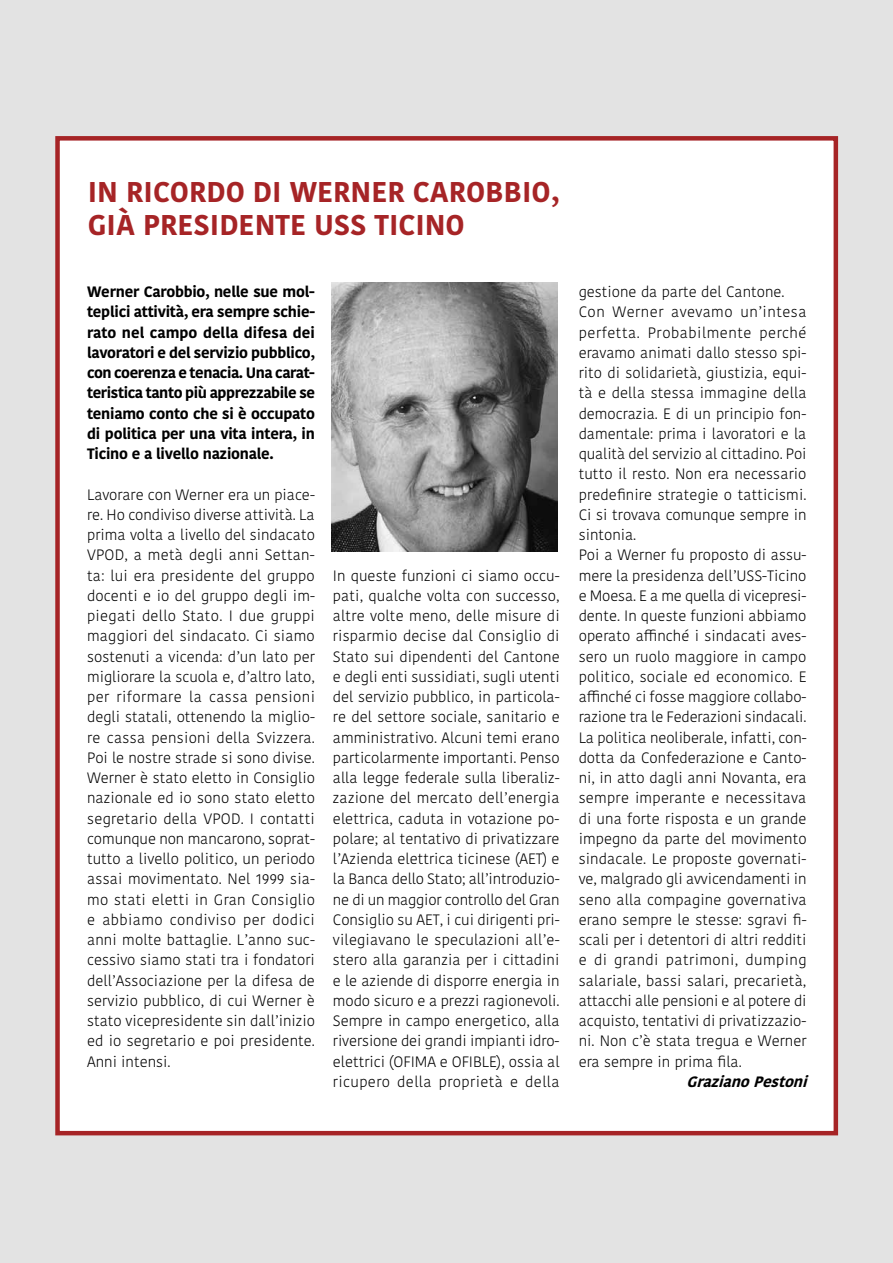
<style>
.page{position:relative;width:893px;height:1263px;background:#e3e3e3}
.page>*{position:absolute;margin:0;border:0;box-sizing:border-box;transform-origin:0 0}
.t1{font:700 28.5px/33px "Kohinoor Bangla";color:#a62426}
.t2{font:300 15px/20.2px "Kohinoor Bangla";color:#000;text-align:justify}
.t3{font:700 15px/20.2px "Kohinoor Bangla";letter-spacing:-.015em;color:#000;text-align:justify}
.t4{font:italic 700 15px "Kohinoor Bangla";color:#000}
</style>
<div class="page">
<div style="left:55px;top:136px;width:783px;height:999px;background:#fff;border:4px solid #a62426"></div>
<img style="left:332px;top:282px;width:225px;height:269px">
<h1 class="t1" style="left:88px;top:174px;width:472px">IN RICORDO DI WERNER CAROBBIO,<br>GIÀ PRESIDENTE USS TICINO</h1>
<p class="t3" style="left:87px;top:281px;width:229px">Werner Carobbio, nelle sue mol&shy;teplici attività, era sempre schie&shy;rato nel campo della difesa dei lavoratori e del servizio pubblico, con coerenza e tenacia. Una carat&shy;teristica tanto più apprezzabile se teniamo conto che si è occupato di politica per una vita intera, in Ticino e a livello nazionale.</p>
<p class="t2" style="left:87px;top:484px;width:229px">Lavorare con Werner era un piace&shy;re. Ho condiviso diverse attività. La prima volta a livello del sindacato VPOD, a metà degli anni Settan&shy;ta: lui era presidente del gruppo docenti e io del gruppo degli im&shy;piegati dello Stato. I due gruppi maggiori del sindacato. Ci siamo sostenuti a vicenda: d’un lato per migliorare la scuola e, d’altro lato, per riformare la cassa pensioni degli statali, ottenendo la miglio&shy;re cassa pensioni della Svizzera.<br>Poi le nostre strade si sono divise.<br>Werner è stato eletto in Consiglio nazionale ed io sono stato eletto segretario della VPOD. I contatti comunque non mancarono, soprat&shy;tutto a livello politico, un periodo assai movimentato. Nel 1999 sia&shy;mo stati eletti in Gran Consiglio e abbiamo condiviso per dodici anni molte battaglie. L’anno suc&shy;cessivo siamo stati tra i fondatori dell’Associazione per la difesa de servizio pubblico, di cui Werner è stato vicepresidente sin dall’inizio ed io segretario e poi presidente.<br>Anni intensi.</p>
<p class="t2" style="left:333px;top:565px;width:228px">In queste funzioni ci siamo occu&shy;pati, qualche volta con successo, altre volte meno, delle misure di risparmio decise dal Consiglio di Stato sui dipendenti del Cantone e degli enti sussidiati, sugli utenti del servizio pubblico, in particola&shy;re del settore sociale, sanitario e amministrativo. Alcuni temi erano particolarmente importanti. Penso alla legge federale sulla liberaliz&shy;zazione del mercato dell’energia elettrica, caduta in votazione po&shy;polare; al tentativo di privatizzare l’Azienda elettrica ticinese (AET) e la Banca dello Stato; all’introduzio&shy;ne di un maggior controllo del Gran Consiglio su AET, i cui dirigenti pri&shy;vilegiavano le speculazioni all’e&shy;stero alla garanzia per i cittadini e le aziende di disporre energia in modo sicuro e a prezzi ragionevoli.<br>Sempre in campo energetico, alla riversione dei grandi impianti idro&shy;elettrici (OFIMA e OFIBLE), ossia al ricupero della proprietà e della</p>
<p class="t2" style="left:579px;top:281px;width:229px;text-align:left">gestione da parte del Cantone.<br>Con Werner avevamo un’intesa perfetta. Probabilmente perché eravamo animati dallo stesso spi&shy;rito di solidarietà, giustizia, equi&shy;tà e della stessa immagine della democrazia. E di un principio fon&shy;damentale: prima i lavoratori e la qualità del servizio al cittadino. Poi tutto il resto. Non era necessario predefinire strategie o tatticismi.<br>Ci si trovava comunque sempre in sintonia.<br>Poi a Werner fu proposto di assu&shy;mere la presidenza dell’USS-Ticino e Moesa. E a me quella di vicepresi&shy;dente. In queste funzioni abbiamo operato affinché i sindacati aves&shy;sero un ruolo maggiore in campo politico, sociale ed economico. E affinché ci fosse maggiore collabo&shy;razione tra le Federazioni sindacali.<br>La politica neoliberale, infatti, con&shy;dotta da Confederazione e Canto&shy;ni, in atto dagli anni Novanta, era sempre imperante e necessitava di una forte risposta e un grande impegno da parte del movimento sindacale. Le proposte governati&shy;ve, malgrado gli avvicendamenti in seno alla compagine governativa erano sempre le stesse: sgravi fi&shy;scali per i detentori di altri redditi e di grandi patrimoni, dumping salariale, bassi salari, precarietà, attacchi alle pensioni e al potere di acquisto, tentativi di privatizzazio&shy;ni. Non c’è stata tregua e Werner era sempre in prima fila.</p>
<p class="t4" style="left:686px;top:1068px;width:128px">GrazianoPestoni</p>
</div>
